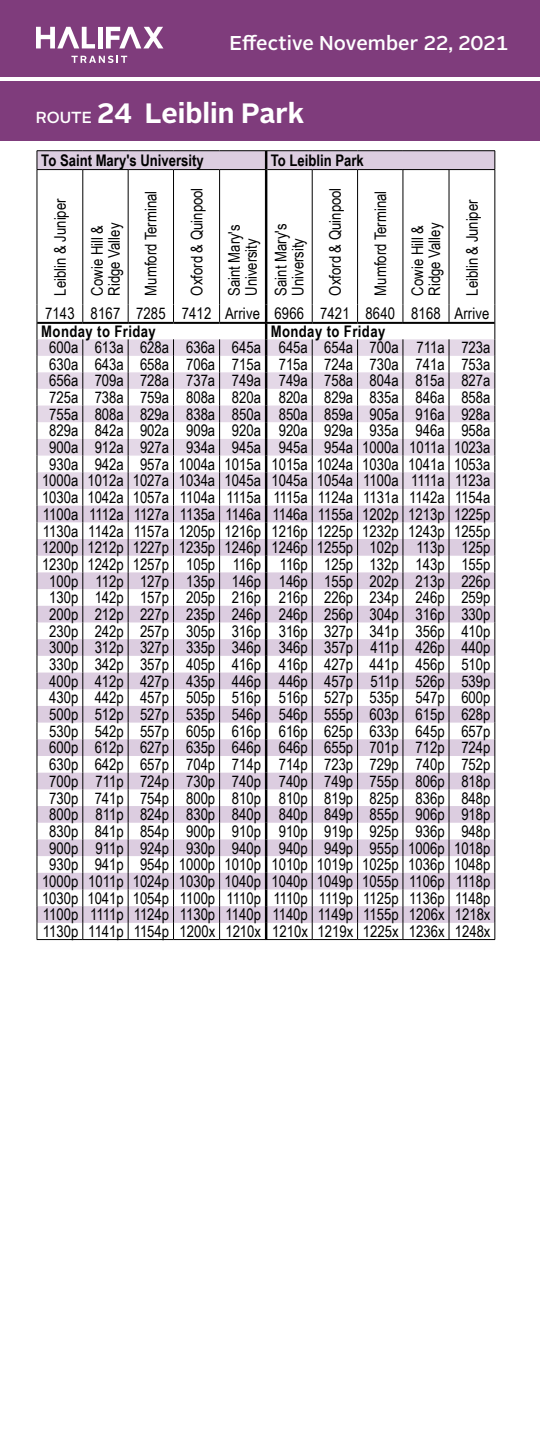
<style>
.page{position:relative;width:540px;height:1440px;background:#fff}
.page>*{position:absolute;margin:0;border:0;box-sizing:border-box;transform-origin:0 0}
.t1{font:700 28px "Alright Sans";color:#fff}
.t2{font:500 20px "Alright Sans";letter-spacing:.005em;color:#fff}
.t3{font:16px/16.6px "Arial Narrow";color:#000}
.t4{font:700 16px "Arial Narrow";color:#000}
.t5{font:700 16px "Arial Narrow";letter-spacing:.025em;color:#000}
.s1{font-weight:500;font-size:16px}
</style>
<div class="page">
<div style="left:0;top:0;width:540px;height:140px;background:#7f3c7c"></div>
<svg style="left:38px;top:151px;width:227px;height:772px"></svg>
<svg style="left:38px;top:339px;width:227px;height:150px;fill:#e4d8e7"></svg>
<hr style="left:37px;top:150px;width:46px;height:1px;background:#000">
<svg style="left:37px;top:151px;width:1px;height:18px"></svg>
<hr style="left:83px;top:150px;width:45px;height:1px;background:#000">
<hr style="left:128px;top:150px;width:46px;height:1px;background:#000">
<hr style="left:174px;top:150px;width:46px;height:1px;background:#000">
<hr style="left:220px;top:150px;width:46px;height:1px;background:#000">
<hr style="left:37px;top:169px;width:46px;height:1px;background:#000">
<hr style="left:37px;top:170px;width:1px;height:135px;background:#000">
<hr style="left:83px;top:169px;width:45px;height:1px;background:#000">
<hr style="left:82px;top:170px;width:1px;height:135px;background:#000">
<hr style="left:128px;top:169px;width:46px;height:1px;background:#000">
<hr style="left:128px;top:170px;width:1px;height:135px;background:#000">
<hr style="left:174px;top:169px;width:46px;height:1px;background:#000">
<hr style="left:173px;top:170px;width:1px;height:135px;background:#000">
<hr style="left:220px;top:169px;width:46px;height:1px;background:#000">
<hr style="left:219px;top:170px;width:1px;height:135px;background:#000">
<svg style="left:82px;top:305px;width:1px;height:17px"></svg>
<svg style="left:128px;top:305px;width:1px;height:17px"></svg>
<svg style="left:173px;top:305px;width:1px;height:17px"></svg>
<svg style="left:219px;top:305px;width:1px;height:17px"></svg>
<hr style="left:37px;top:939px;width:46px;height:1px;background:#000">
<hr style="left:83px;top:939px;width:45px;height:1px;background:#000">
<hr style="left:128px;top:939px;width:46px;height:1px;background:#000">
<hr style="left:174px;top:939px;width:46px;height:1px;background:#000">
<hr style="left:220px;top:939px;width:46px;height:1px;background:#000">
<svg style="left:82px;top:339px;width:1px;height:600px"></svg>
<svg style="left:128px;top:339px;width:1px;height:600px"></svg>
<svg style="left:219px;top:339px;width:1px;height:600px"></svg>
<svg style="left:173px;top:339px;width:1px;height:600px"></svg>
<svg style="left:37px;top:305px;width:1px;height:634px"></svg>
<hr style="left:37px;top:322px;width:46px;height:2px;background:#000">
<hr style="left:83px;top:322px;width:45px;height:2px;background:#000">
<hr style="left:128px;top:322px;width:46px;height:2px;background:#000">
<hr style="left:174px;top:322px;width:46px;height:2px;background:#000">
<hr style="left:220px;top:322px;width:45px;height:2px;background:#000">
<svg style="left:267px;top:151px;width:228px;height:772px"></svg>
<svg style="left:267px;top:339px;width:228px;height:150px;fill:#e4d8e7"></svg>
<hr style="left:265px;top:150px;width:47px;height:1px;background:#000">
<hr style="left:312px;top:150px;width:46px;height:1px;background:#000">
<hr style="left:358px;top:150px;width:45px;height:1px;background:#000">
<hr style="left:403px;top:150px;width:46px;height:1px;background:#000">
<hr style="left:449px;top:150px;width:46px;height:1px;background:#000">
<svg style="left:495px;top:151px;width:1px;height:18px"></svg>
<hr style="left:267px;top:169px;width:45px;height:1px;background:#000">
<hr style="left:312px;top:169px;width:46px;height:1px;background:#000">
<hr style="left:312px;top:170px;width:1px;height:135px;background:#000">
<hr style="left:358px;top:169px;width:45px;height:1px;background:#000">
<hr style="left:357px;top:170px;width:1px;height:135px;background:#000">
<hr style="left:403px;top:169px;width:46px;height:1px;background:#000">
<hr style="left:403px;top:170px;width:1px;height:135px;background:#000">
<hr style="left:449px;top:169px;width:46px;height:1px;background:#000">
<hr style="left:449px;top:170px;width:1px;height:135px;background:#000">
<hr style="left:495px;top:170px;width:1px;height:135px;background:#000">
<svg style="left:312px;top:305px;width:1px;height:17px"></svg>
<svg style="left:357px;top:305px;width:1px;height:17px"></svg>
<svg style="left:403px;top:305px;width:1px;height:17px"></svg>
<svg style="left:449px;top:305px;width:1px;height:17px"></svg>
<hr style="left:265px;top:939px;width:47px;height:1px;background:#000">
<hr style="left:312px;top:939px;width:46px;height:1px;background:#000">
<hr style="left:358px;top:939px;width:45px;height:1px;background:#000">
<hr style="left:403px;top:939px;width:46px;height:1px;background:#000">
<hr style="left:449px;top:939px;width:46px;height:1px;background:#000">
<svg style="left:265px;top:151px;width:2px;height:19px"></svg>
<hr style="left:265px;top:170px;width:2px;height:135px;background:#000">
<svg style="left:265px;top:305px;width:2px;height:634px"></svg>
<svg style="left:312px;top:339px;width:1px;height:600px"></svg>
<svg style="left:357px;top:339px;width:1px;height:600px"></svg>
<svg style="left:449px;top:339px;width:1px;height:600px"></svg>
<svg style="left:495px;top:305px;width:1px;height:634px"></svg>
<svg style="left:403px;top:339px;width:1px;height:600px"></svg>
<hr style="left:265px;top:322px;width:47px;height:2px;background:#000">
<hr style="left:312px;top:322px;width:46px;height:2px;background:#000">
<hr style="left:358px;top:322px;width:45px;height:2px;background:#000">
<hr style="left:403px;top:322px;width:46px;height:2px;background:#000">
<hr style="left:449px;top:322px;width:46px;height:2px;background:#000">
<div style="left:98px;top:27px;width:5px;height:21px;background:#fff"></div>
<svg style="left:106px;top:27px;width:57px;height:21px"></svg>
<svg style="left:36px;top:27px;width:59px;height:21px"></svg>
<svg style="left:71px;top:56px;width:56px;height:7px"></svg>
<hr style="left:0;top:78px;width:540px;height:3px;background:#fff">
<p class="t2" style="left:230px;top:29px;width:280px">Effective November 22, 2021</p>
<h1 class="t1" style="left:36px;top:94px;width:270px"><span class="s1">ROUTE</span> 24 Leiblin Park</h1>
<p class="t4" style="left:41px;top:148px;width:164px">To Saint Mary's University</p>
<p class="t3" style="left:51px;top:296px;width:99px;rotate:-90deg">Leiblin &amp; Juniper</p>
<p class="t4" style="left:271px;top:148px;width:95px">To Leiblin Park</p>
<p class="t3" style="left:142px;top:296px;width:106px;rotate:-90deg">Mumford Terminal</p>
<p class="t3" style="left:188px;top:296px;width:109px;rotate:-90deg">Oxford &amp; Quinpool</p>
<p class="t3" style="left:326px;top:296px;width:109px;rotate:-90deg">Oxford &amp; Quinpool</p>
<p class="t3" style="left:372px;top:296px;width:106px;rotate:-90deg">Mumford Terminal</p>
<p class="t3" style="left:463px;top:296px;width:97px;rotate:-90deg">Leiblin &amp; Juniper</p>
<p class="t3" style="left:274px;top:305px;width:217px">6966 7421 8640 8168 Arrive</p>
<p class="t5" style="left:271px;top:319px;width:116px">Monday to Friday</p>
<p class="t3" style="left:271px;top:339px;width:221px;text-align:center">645a 654a 700a 711a 723a<br>715a 724a 730a 741a 753a<br>749a 758a 804a 815a 827a<br>820a 829a 835a 846a 858a<br>850a 859a 905a 916a 928a<br>920a 929a 935a 946a 958a<br>945a 954a 1000a 1011a 1023a<br>1015a 1024a 1030a 1041a 1053a<br>1045a 1054a 1100a 1111a 1123a<br>1115a 1124a 1131a 1142a 1154a<br>1146a 1155a 1202p 1213p 1225p<br>1216p 1225p 1232p 1243p 1255p<br>1246p 1255p 102p 113p 125p<br>116p 125p 132p 143p 155p<br>146p 155p 202p 213p 226p<br>216p 226p 234p 246p 259p<br>246p 256p 304p 316p 330p<br>316p 327p 341p 356p 410p<br>346p 357p 411p 426p 440p<br>416p 427p 441p 456p 510p<br>446p 457p 511p 526p 539p<br>516p 527p 535p 547p 600p<br>546p 555p 603p 615p 628p<br>616p 625p 633p 645p 657p<br>646p 655p 701p 712p 724p<br>714p 723p 729p 740p 752p<br>740p 749p 755p 806p 818p<br>810p 819p 825p 836p 848p<br>840p 849p 855p 906p 918p<br>910p 919p 925p 936p 948p<br>940p 949p 955p 1006p 1018p<br>1010p 1019p 1025p 1036p 1048p<br>1040p 1049p 1055p 1106p 1118p<br>1110p 1119p 1125p 1136p 1148p<br>1140p 1149p 1155p 1206x 1218x<br>1210x 1219x 1225x 1236x 1248x</p>
<p class="t3" style="left:88px;top:296px;width:74px;rotate:-90deg">Cowie Hill &amp;<br>Ridge Valley</p>
<p class="t3" style="left:409px;top:296px;width:74px;rotate:-90deg">Cowie Hill &amp;<br>Ridge Valley</p>
<p class="t3" style="left:272px;top:296px;width:73px;rotate:-90deg">Saint Mary's<br>University</p>
<p class="t3" style="left:225px;top:296px;width:72px;rotate:-90deg">Saint Mary's<br>University</p>
<p class="t3" style="left:45px;top:305px;width:217px">7143 8167 7285 7412 Arrive</p>
<p class="t5" style="left:41px;top:319px;width:116px">Monday to Friday</p>
<p class="t3" style="left:42px;top:339px;width:221px;text-align:center">600a 613a 628a 636a 645a<br>630a 643a 658a 706a 715a<br>656a 709a 728a 737a 749a<br>725a 738a 759a 808a 820a<br>755a 808a 829a 838a 850a<br>829a 842a 902a 909a 920a<br>900a 912a 927a 934a 945a<br>930a 942a 957a 1004a 1015a<br>1000a 1012a 1027a 1034a 1045a<br>1030a 1042a 1057a 1104a 1115a<br>1100a 1112a 1127a 1135a 1146a<br>1130a 1142a 1157a 1205p 1216p<br>1200p 1212p 1227p 1235p 1246p<br>1230p 1242p 1257p 105p 116p<br>100p 112p 127p 135p 146p<br>130p 142p 157p 205p 216p<br>200p 212p 227p 235p 246p<br>230p 242p 257p 305p 316p<br>300p 312p 327p 335p 346p<br>330p 342p 357p 405p 416p<br>400p 412p 427p 435p 446p<br>430p 442p 457p 505p 516p<br>500p 512p 527p 535p 546p<br>530p 542p 557p 605p 616p<br>600p 612p 627p 635p 646p<br>630p 642p 657p 704p 714p<br>700p 711p 724p 730p 740p<br>730p 741p 754p 800p 810p<br>800p 811p 824p 830p 840p<br>830p 841p 854p 900p 910p<br>900p 911p 924p 930p 940p<br>930p 941p 954p 1000p 1010p<br>1000p 1011p 1024p 1030p 1040p<br>1030p 1041p 1054p 1100p 1110p<br>1100p 1111p 1124p 1130p 1140p<br>1130p 1141p 1154p 1200x 1210x</p>
</div>
